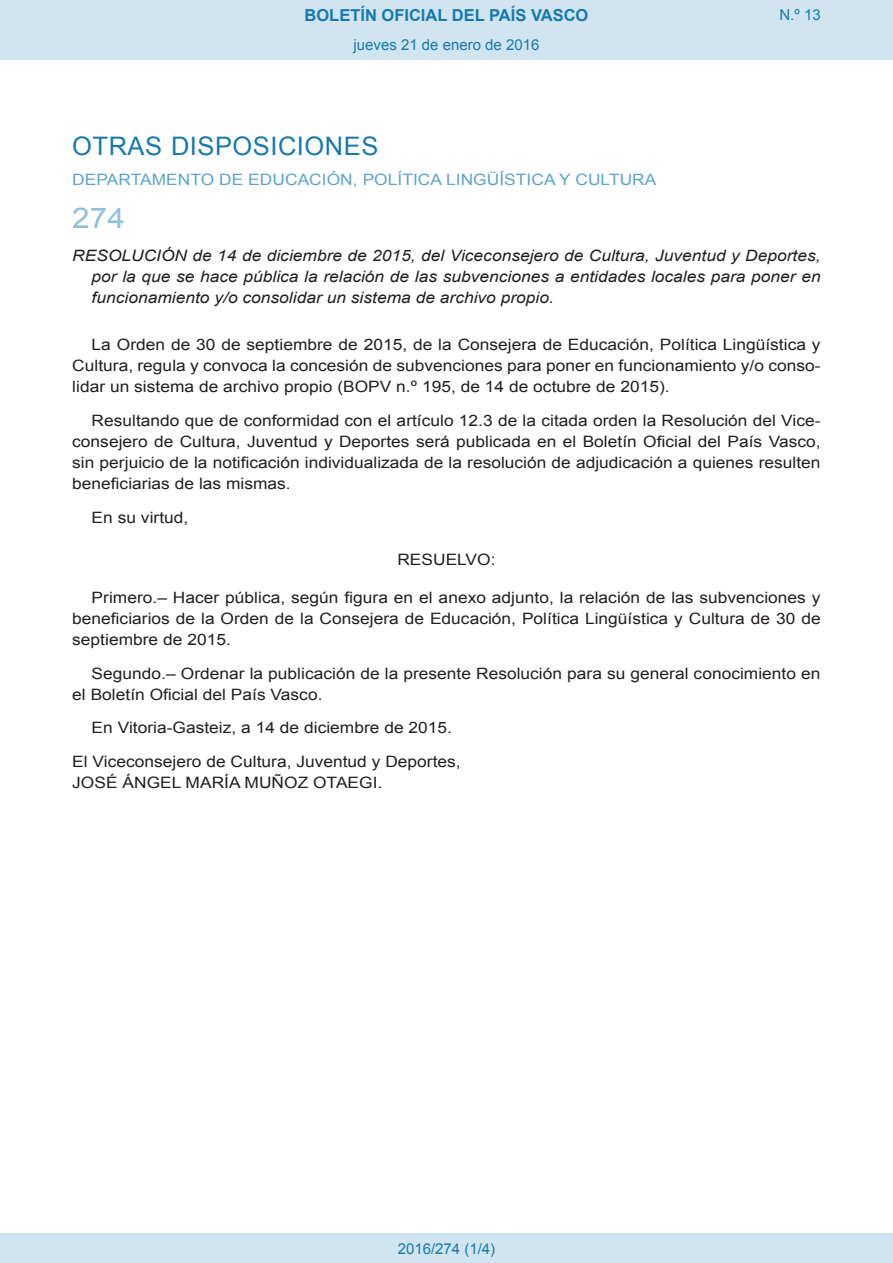
<style>
.page{position:relative;width:893px;height:1263px;background:#fff}
.page>*{position:absolute;margin:0;border:0;box-sizing:border-box;transform-origin:0 0}
.BOPVOrden{font:28.5px "Arial";color:#90c0db;scale:1.11 1}
.BOPVSeccion{font:25.5px "Arial";letter-spacing:.02em;color:#1879ad}
.t1{font:700 16.5px "Arial";color:#1879ad}
.BOPVDetalle{font:15.6px/21px "Arial";color:#231f20;text-align:justify;scale:1.11 1}
.BOPVTitulo{font:italic 15.6px/21px "Arial";color:#231f20;text-align:justify;scale:1.11 1}
.BOPVOrganismo{font:15.6px "Arial";letter-spacing:.005em;color:#5ea4ca;scale:1.11 1}
.BOPVFirmaPuesto{font:15.6px "Arial";color:#231f20;scale:1.11 1}
.BOPVFirmaLugFec{font:15.6px "Arial";color:#231f20;scale:1.11 1}
.BOPVFirmaNombre{font:15.6px "Arial";color:#231f20;scale:1.11 1}
.BOPVClave{font:15.6px "Arial";color:#231f20;scale:1.11 1}
.Paginacion_Centro{font:15px "Arial";color:#1879ad}
</style>
<div class="page">
<div style="left:0;top:0;width:893px;height:60px;background:#d0e5f0"></div>
<div style="left:0;top:1233px;width:893px;height:30px;background:#d0e5f0"></div>
<p class="t1" style="left:305px;top:4px;width:285px">BOLETÍN OFICIAL DEL PAÍS VASCO</p>
<p class="Paginacion_Centro" style="left:353px;top:35px;width:187px">jueves 21 de enero de 2016</p>
<p class="Paginacion_Centro" style="left:779px;top:5px;width:43px">N.º 13</p>
<p class="BOPVSeccion" style="left:72px;top:129px;width:308px">OTRAS DISPOSICIONES</p>
<p class="BOPVOrganismo" style="left:72px;top:169px;width:528px">DEPARTAMENTO DE EDUCACIÓN, POLÍTICA LINGÜÍSTICA Y CULTURA</p>
<p class="BOPVOrden" style="left:72px;top:199px;width:49px">274</p>
<p class="BOPVTitulo" style="left:92px;top:246px;width:658px;text-indent:-19px">RESOLUCIÓN de 14 de diciembre de 2015, del Viceconsejero de Cultura, Juventud y Deportes, por la que se hace pública la relación de las subvenciones a entidades locales para poner en funcionamiento y/o consolidar un sistema de archivo propio.</p>
<p class="BOPVDetalle" style="left:72px;top:334px;width:676px;text-indent:19px">La Orden de 30 de septiembre de 2015, de la Consejera de Educación, Política Lingüística y Cultura, regula y convoca la concesión de subvenciones para poner en funcionamiento y/o conso&shy;lidar un sistema de archivo propio (BOPV n.º 195, de 14 de octubre de 2015).</p>
<p class="BOPVDetalle" style="left:72px;top:410px;width:676px;text-indent:19px">Resultando que de conformidad con el artículo 12.3 de la citada orden la Resolución del Vice&shy;consejero de Cultura, Juventud y Deportes será publicada en el Boletín Oficial del País Vasco, sin perjuicio de la notificación individualizada de la resolución de adjudicación a quienes resulten beneficiarias de las mismas.</p>
<p class="BOPVDetalle" style="left:92px;top:507px;width:89px">En su virtud,</p>
<p class="BOPVClave" style="left:397px;top:549px;width:90px">RESUELVO:</p>
<p class="BOPVDetalle" style="left:72px;top:587px;width:676px;text-indent:19px">Primero.– Hacer pública, según figura en el anexo adjunto, la relación de las subvenciones y beneficiarios de la Orden de la Consejera de Educación, Política Lingüística y Cultura de 30 de septiembre de 2015.</p>
<p class="BOPVDetalle" style="left:72px;top:663px;width:675px;text-indent:19px">Segundo.– Ordenar la publicación de la presente Resolución para su general conocimiento en el Boletín Oficial del País Vasco.</p>
<p class="BOPVFirmaLugFec" style="left:92px;top:718px;width:326px">En Vitoria-Gasteiz, a 14 de diciembre de 2015.</p>
<p class="BOPVFirmaPuesto" style="left:72px;top:751px;width:351px">El Viceconsejero de Cultura, Juventud y Deportes,</p>
<p class="BOPVFirmaNombre" style="left:72px;top:772px;width:281px">JOSÉ ÁNGEL MARÍA MUÑOZ OTAEGI.</p>
<p class="Paginacion_Centro" style="left:398px;top:1238px;width:99px">2016/274 (1/4)</p>
</div>
